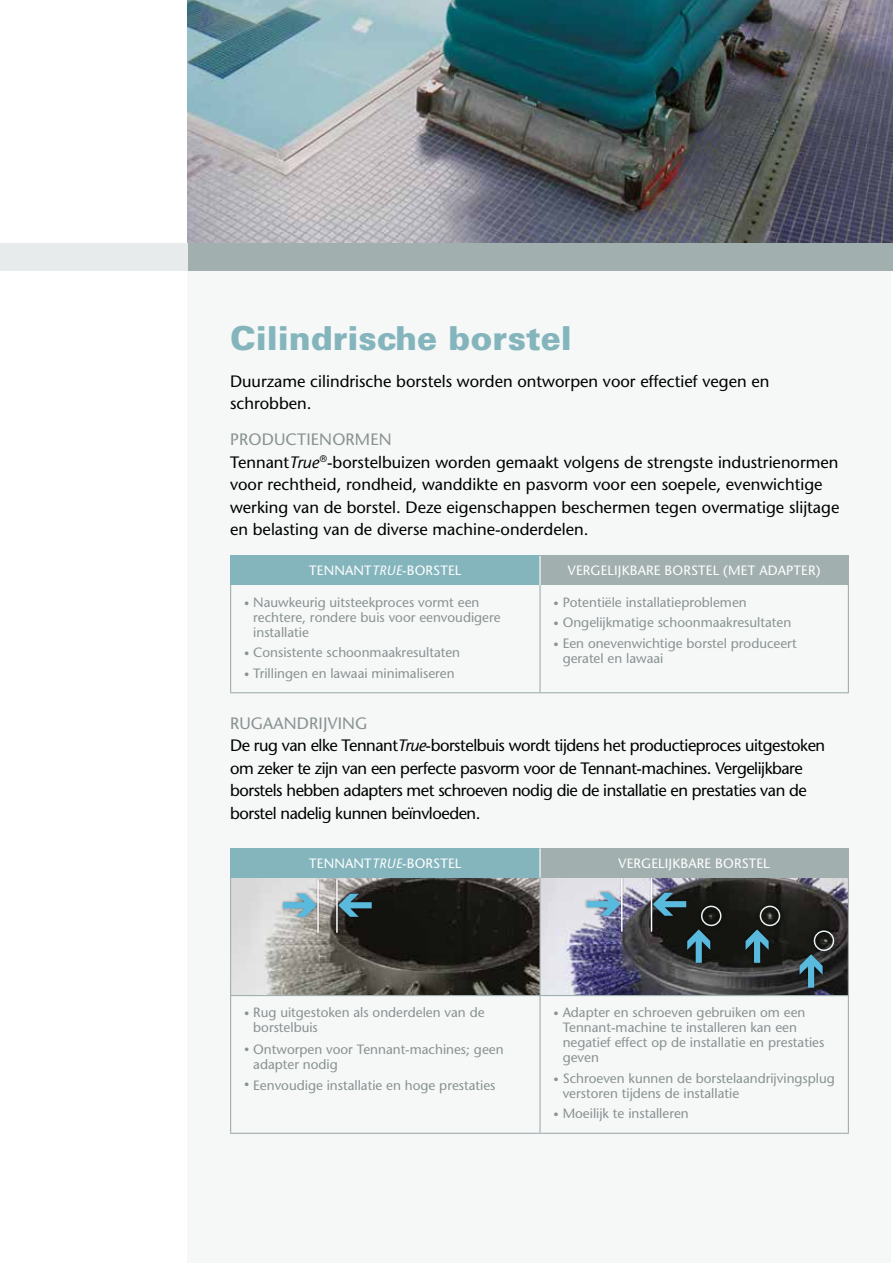
<style>
.page{position:relative;width:893px;height:1263px;background:#fff}
.page>*{position:absolute;margin:0;border:0;box-sizing:border-box;transform-origin:0 0}
.t1{font:900 33px "Univers";color:#84b5bd}
.t2{font:500 16.5px/22.5px "Stone Sans Std";color:#000}
.t3{font:500 16.5px/22.5px "Stone Sans Std";letter-spacing:-.03em;color:#000}
.t4{font:500 13.5px/15px "Stone Sans Std";color:#889392}
.t5{font:500 13.5px "Stone Sans Std";letter-spacing:.01em;color:#fff}
.s1{color:#889392}
.s2{font-style:italic}
.s3{font-size:10.5px}
</style>
<div class="page">
<div style="left:187px;top:262px;width:704px;height:1001px;background:#f6f7f7"></div>
<img style="left:231px;top:877px;width:617px;height:118px">
<div style="left:281px;top:891px;width:38px;height:28px;background:#000;opacity:.3"></div>
<svg style="left:283px;top:894px;width:33px;height:23px"></svg>
<div style="left:316px;top:877px;width:5px;height:58px;background:#000;opacity:.3"></div>
<hr style="left:317px;top:879px;width:2px;height:54px;background:#fff">
<div style="left:336px;top:891px;width:38px;height:28px;background:#000;opacity:.3"></div>
<svg style="left:339px;top:894px;width:33px;height:23px"></svg>
<div style="left:334px;top:877px;width:5px;height:58px;background:#000;opacity:.3"></div>
<hr style="left:336px;top:879px;width:2px;height:54px;background:#fff">
<div style="left:696px;top:901px;width:30px;height:30px;background:#000;opacity:.75"></div>
<div style="left:701px;top:906px;width:20px;height:20px;border:2px solid #e7f0f2;border-radius:50%"></div>
<div style="left:755px;top:901px;width:30px;height:30px;background:#000;opacity:.75"></div>
<div style="left:760px;top:906px;width:20px;height:20px;border:2px solid #e7f0f2;border-radius:50%"></div>
<div style="left:809px;top:925px;width:30px;height:31px;background:#000;opacity:.75"></div>
<div style="left:814px;top:930px;width:20px;height:21px;border:2px solid #e7f0f2;border-radius:50%"></div>
<div style="left:584px;top:890px;width:39px;height:28px;background:#000;opacity:.3"></div>
<svg style="left:587px;top:893px;width:32px;height:23px"></svg>
<div style="left:619px;top:876px;width:5px;height:58px;background:#000;opacity:.3"></div>
<hr style="left:621px;top:878px;width:1px;height:54px;background:#fff">
<div style="left:650px;top:890px;width:39px;height:28px;background:#000;opacity:.3"></div>
<svg style="left:654px;top:893px;width:32px;height:23px"></svg>
<div style="left:649px;top:876px;width:5px;height:58px;background:#000;opacity:.3"></div>
<hr style="left:651px;top:878px;width:1px;height:54px;background:#fff">
<div style="left:684px;top:927px;width:29px;height:38px;background:#000;opacity:.3"></div>
<svg style="left:687px;top:929px;width:23px;height:34px"></svg>
<div style="left:743px;top:927px;width:28px;height:38px;background:#141511"></div>
<svg style="left:745px;top:929px;width:24px;height:34px"></svg>
<div style="left:797px;top:951px;width:28px;height:39px;background:#000;opacity:.3"></div>
<svg style="left:799px;top:954px;width:24px;height:34px"></svg>
<img style="left:187px;top:0;width:706px;height:243px">
<div style="left:0;top:243px;width:893px;height:27px;background:#a1afae"></div>
<div style="left:0;top:243px;width:187px;height:27px;background:#e7ebeb"></div>
<div style="left:231px;top:848px;width:309px;height:29px;background:#84b5bd"></div>
<div style="left:540px;top:848px;width:308px;height:29px;background:#a1afae"></div>
<hr style="left:539px;top:877px;width:2px;height:118px;background:#a1afae">
<hr style="left:539px;top:996px;width:2px;height:137px;background:#a1afae">
<hr style="left:540px;top:995px;width:309px;height:1px;background:#a1afae">
<hr style="left:540px;top:1133px;width:309px;height:1px;background:#a1afae">
<hr style="left:230px;top:877px;width:1px;height:118px;background:#a1afae">
<hr style="left:848px;top:877px;width:1px;height:118px;background:#a1afae">
<hr style="left:230px;top:995px;width:310px;height:1px;background:#a1afae">
<hr style="left:230px;top:996px;width:1px;height:137px;background:#a1afae">
<hr style="left:848px;top:996px;width:1px;height:137px;background:#a1afae">
<hr style="left:230px;top:1133px;width:310px;height:1px;background:#a1afae">
<svg style="left:230px;top:848px;width:1px;height:29px"></svg>
<hr style="left:539px;top:848px;width:2px;height:29px;background:#fff">
<svg style="left:848px;top:848px;width:1px;height:29px"></svg>
<div style="left:231px;top:556px;width:309px;height:29px;background:#84b5bd"></div>
<div style="left:540px;top:556px;width:308px;height:29px;background:#a1afae"></div>
<hr style="left:539px;top:585px;width:2px;height:107px;background:#a1afae">
<hr style="left:540px;top:692px;width:309px;height:1px;background:#a1afae">
<hr style="left:230px;top:585px;width:1px;height:107px;background:#a1afae">
<hr style="left:848px;top:585px;width:1px;height:107px;background:#a1afae">
<hr style="left:230px;top:692px;width:310px;height:1px;background:#a1afae">
<svg style="left:230px;top:556px;width:1px;height:29px"></svg>
<svg style="left:848px;top:556px;width:1px;height:29px"></svg>
<hr style="left:539px;top:556px;width:2px;height:29px;background:#fff">
<h1 class="t1" style="left:230px;top:318px;width:343px">Cilindrische borstel</h1>
<p class="t2" style="left:230px;top:370px;width:541px">Duurzame cilindrische borstels worden ontworpen voor effectief vegen en schrobben.</p>
<p class="t2" style="left:230px;top:428px;width:611px"><span class="s1">PRODUCTIENORMEN<br></span>Tennant<span class="s2">True</span><sup>®</sup>-borstelbuizen worden gemaakt volgens de strengste industrienormen voor rechtheid, rondheid, wanddikte en pasvorm voor een soepele, evenwichtige werking van de borstel. Deze eigenschappen beschermen tegen overmatige slijtage en belasting van de diverse machine-onderdelen.</p>
<p class="t5" style="left:309px;top:563px;width:154px">TENNANT<span class="s2">TRUE</span>-BORSTEL</p>
<p class="t5" style="left:568px;top:563px;width:254px">VERGELIJKBARE BORSTEL (MET ADAPTER)</p>
<p class="t4" style="left:253px;top:595px;width:249px;text-indent:-9px"><span class="s3">•</span> Nauwkeurig uitsteekproces vormt een rechtere, rondere buis voor eenvoudigere installatie</p>
<p class="t4" style="left:244px;top:645px;width:218px"><span class="s3">•</span> Consistente schoonmaakresultaten</p>
<p class="t4" style="left:244px;top:666px;width:212px"><span class="s3">•</span> Trillingen en lawaai minimaliseren</p>
<p class="t4" style="left:554px;top:595px;width:195px"><span class="s3">•</span> Potentiële installatieproblemen</p>
<p class="t4" style="left:554px;top:615px;width:239px"><span class="s3">•</span> Ongelijkmatige schoonmaakresultaten</p>
<p class="t4" style="left:563px;top:636px;width:235px;text-indent:-9px"><span class="s3">•</span> Een onevenwichtige borstel produceert geratel en lawaai</p>
<p class="t3" style="left:230px;top:711px;width:597px"><span class="s1">RUGAANDRIJVING<br></span>De rug van elke Tennant<span class="s2">True</span>-borstelbuis wordt tijdens het productieproces uitgestoken om zeker te zijn van een perfecte pasvorm voor de Tennant-machines. Vergelijkbare borstels hebben adapters met schroeven nodig die de installatie en prestaties van de borstel nadelig kunnen beïnvloeden.</p>
<p class="t5" style="left:309px;top:855px;width:154px">TENNANT<span class="s2">TRUE</span>-BORSTEL</p>
<p class="t5" style="left:619px;top:855px;width:153px">VERGELIJKBARE BORSTEL</p>
<p class="t4" style="left:253px;top:1005px;width:233px;text-indent:-9px"><span class="s3">•</span> Rug uitgestoken als onderdelen van de borstelbuis</p>
<p class="t4" style="left:253px;top:1042px;width:252px;text-indent:-9px"><span class="s3">•</span> Ontworpen voor Tennant-machines; geen adapter nodig</p>
<p class="t4" style="left:244px;top:1077px;width:253px"><span class="s3">•</span> Eenvoudige installatie en hoge prestaties</p>
<p class="t4" style="left:563px;top:1005px;width:263px;text-indent:-9px"><span class="s3">•</span> Adapter en schroeven gebruiken om een Tennant-machine te installeren kan een negatief effect op de installatie en prestaties geven</p>
<p class="t4" style="left:563px;top:1071px;width:274px;text-indent:-9px"><span class="s3">•</span> Schroeven kunnen de borstelaandrijvingsplug verstoren tijdens de installatie</p>
<p class="t4" style="left:554px;top:1106px;width:137px"><span class="s3">•</span> Moeilijk te installeren</p>
</div>
